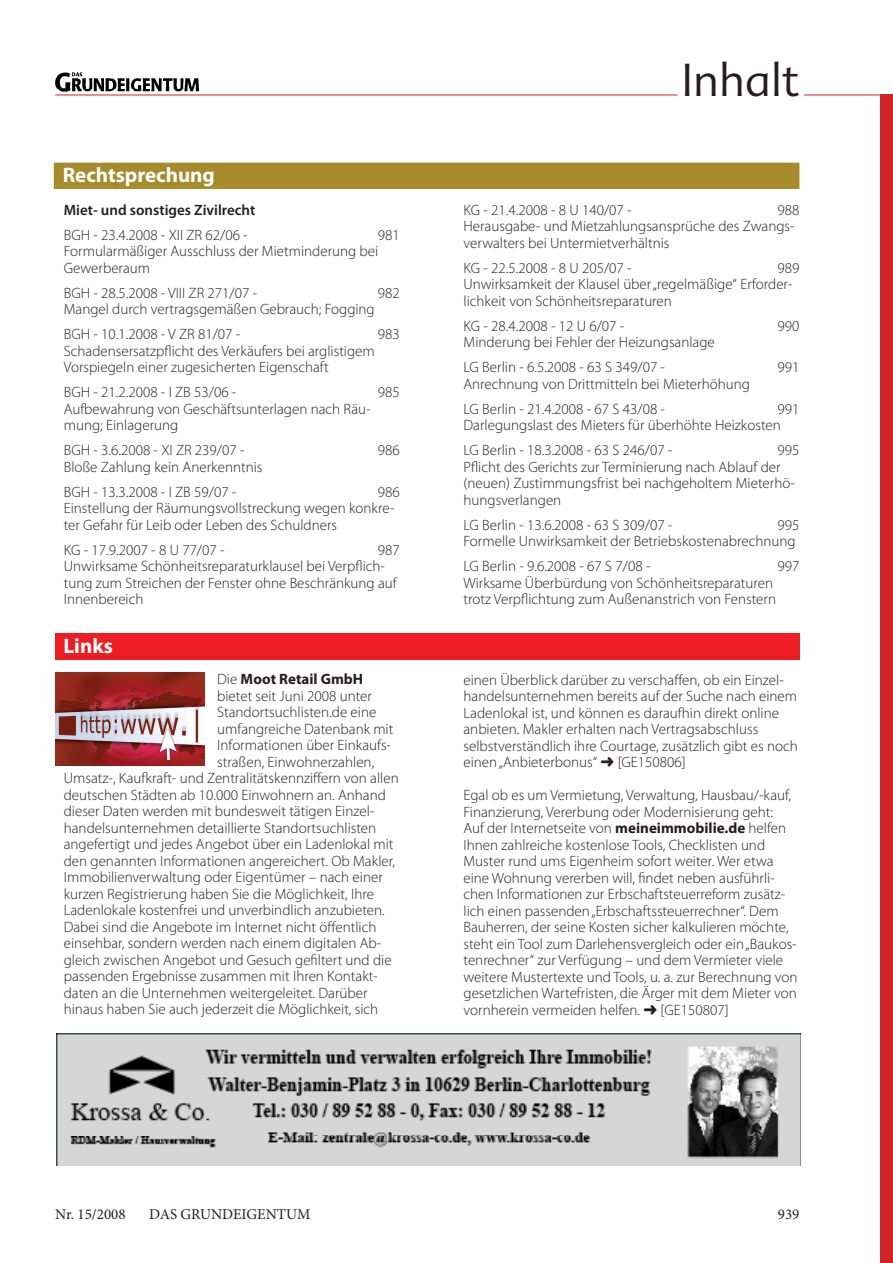
<style>
.page{position:relative;width:893px;height:1263px;background:#fff}
.page>*{position:absolute;margin:0;border:0;box-sizing:border-box;transform-origin:0 0}
.t1{font:300 45px "Advert";color:#231f20}
.Ü_Inhaltsverzeichnis{font:700 21px "Myriad Pro";color:#fff}
.Inhaltsverzeichnis{font:300 15px/16.5px "Myriad Pro";color:#231f20}
.Inhaltsverzeichnis-2{font:600 15px "Myriad Pro";color:#231f20}
.Heftnummer{font:15px "Minion Pro";color:#231f20}
.Inhaltsverzeichnis-3{font:700 15px "Myriad Pro";color:#231f20}
.Paginierung{font:15px "Minion Pro";color:#231f20}
.s1{font-weight:300}
.s2{font-weight:700}
</style>
<div class="page">
<div style="left:880px;top:95px;width:13px;height:1168px;background:#d1232a"></div>
<img style="left:55px;top:72px;width:143px;height:19px">
<hr style="left:55px;top:95px;width:622px;height:1px;background:#d1232a">
<hr style="left:804px;top:95px;width:89px;height:1px;background:#d1232a">
<div style="left:54px;top:163px;width:745px;height:26px;background:#a78b2a"></div>
<div style="left:55px;top:633px;width:744px;height:26px;background:#ee1d23"></div>
<img style="left:55px;top:673px;width:149px;height:92px">
<img style="left:56px;top:1033px;width:744px;height:132px">
<p class="Ü_Inhaltsverzeichnis" style="left:63px;top:162px;width:154px">Rechtsprechung</p>
<p class="Inhaltsverzeichnis-2" style="left:64px;top:200px;width:193px">Miet- und sonstiges Zivilrecht</p>
<p class="Inhaltsverzeichnis" style="left:64px;top:226px;width:185px">BGH - 23.4.2008 - XII ZR 62/06 -</p>
<p class="Inhaltsverzeichnis" style="left:378px;top:226px;width:23px">981</p>
<p class="Inhaltsverzeichnis" style="left:64px;top:243px;width:316px">Formularmäßiger Ausschluss der Mietminderung bei<br>Gewerberaum</p>
<p class="Inhaltsverzeichnis" style="left:64px;top:284px;width:195px">BGH - 28.5.2008 - VIII ZR 271/07 -</p>
<p class="Inhaltsverzeichnis" style="left:378px;top:284px;width:23px">982</p>
<p class="Inhaltsverzeichnis" style="left:64px;top:301px;width:312px">Mangel durch vertragsgemäßen Gebrauch; Fogging</p>
<p class="Inhaltsverzeichnis" style="left:64px;top:326px;width:178px">BGH - 10.1.2008 - V ZR 81/07 -</p>
<p class="Inhaltsverzeichnis" style="left:378px;top:326px;width:23px">983</p>
<p class="Inhaltsverzeichnis" style="left:64px;top:342px;width:313px">Schadensersatzpflicht des Verkäufers bei arglistigem<br>Vorspiegeln einer zugesicherten Eigenschaft</p>
<p class="Inhaltsverzeichnis" style="left:64px;top:384px;width:174px">BGH - 21.2.2008 - I ZB 53/06 -</p>
<p class="Inhaltsverzeichnis" style="left:378px;top:384px;width:23px">985</p>
<p class="Inhaltsverzeichnis" style="left:64px;top:400px;width:308px">Aufbewahrung von Geschäftsunterlagen nach Räu&shy;mung; Einlagerung</p>
<p class="Inhaltsverzeichnis" style="left:64px;top:442px;width:182px">BGH - 3.6.2008 - XI ZR 239/07 -</p>
<p class="Inhaltsverzeichnis" style="left:378px;top:442px;width:23px">986</p>
<p class="Inhaltsverzeichnis" style="left:64px;top:458px;width:200px">Bloße Zahlung kein Anerkenntnis</p>
<p class="Inhaltsverzeichnis" style="left:64px;top:483px;width:174px">BGH - 13.3.2008 - I ZB 59/07 -</p>
<p class="Inhaltsverzeichnis" style="left:378px;top:483px;width:23px">986</p>
<p class="Inhaltsverzeichnis" style="left:64px;top:500px;width:332px">Einstellung der Räumungsvollstreckung wegen konkre&shy;ter Gefahr für Leib oder Leben des Schuldners</p>
<p class="Inhaltsverzeichnis" style="left:64px;top:541px;width:162px">KG - 17.9.2007 - 8 U 77/07 -</p>
<p class="Inhaltsverzeichnis" style="left:378px;top:541px;width:23px">987</p>
<p class="Inhaltsverzeichnis" style="left:64px;top:558px;width:334px">Unwirksame Schönheitsreparaturklausel bei Verpflich&shy;tung zum Streichen der Fenster ohne Beschränkung auf<br>Innenbereich</p>
<p class="Ü_Inhaltsverzeichnis" style="left:64px;top:632px;width:51px">Links</p>
<p class="Inhaltsverzeichnis-3" style="left:217px;top:669px;width:148px"><span class="s1">Die</span> Moot Retail GmbH</p>
<p class="Inhaltsverzeichnis" style="left:217px;top:687px;width:156px">bietet seit Juni 2008 unter</p>
<p class="Inhaltsverzeichnis" style="left:217px;top:704px;width:161px">Standortsuchlisten.de eine</p>
<p class="Inhaltsverzeichnis" style="left:217px;top:720px;width:178px">umfangreiche Datenbank mit</p>
<p class="Inhaltsverzeichnis" style="left:217px;top:737px;width:175px">Informationen über Einkaufs-</p>
<p class="Inhaltsverzeichnis" style="left:217px;top:753px;width:159px">straßen, Einwohnerzahlen,</p>
<p class="Inhaltsverzeichnis" style="left:64px;top:770px;width:336px">Umsatz-, Kaufkraft- und Zentralitätskennziffern von allen</p>
<p class="Inhaltsverzeichnis" style="left:64px;top:786px;width:324px">deutschen Städten ab 10.000 Einwohnern an. Anhand</p>
<p class="Inhaltsverzeichnis" style="left:64px;top:803px;width:312px">dieser Daten werden mit bundesweit tätigen Einzel-</p>
<p class="Inhaltsverzeichnis" style="left:64px;top:819px;width:314px">handelsunternehmen detaillierte Standortsuchlisten</p>
<p class="Inhaltsverzeichnis" style="left:64px;top:836px;width:331px">angefertigt und jedes Angebot über ein Ladenlokal mit</p>
<p class="Inhaltsverzeichnis" style="left:64px;top:852px;width:333px">den genannten Informationen angereichert. Ob Makler,</p>
<p class="Inhaltsverzeichnis" style="left:64px;top:869px;width:320px">Immobilienverwaltung oder Eigentümer – nach einer</p>
<p class="Inhaltsverzeichnis" style="left:64px;top:885px;width:312px">kurzen Registrierung haben Sie die Möglichkeit, Ihre</p>
<p class="Inhaltsverzeichnis" style="left:64px;top:902px;width:323px">Ladenlokale kostenfrei und unverbindlich anzubieten.</p>
<p class="Inhaltsverzeichnis" style="left:64px;top:918px;width:314px">Dabei sind die Angebote im Internet nicht öffentlich</p>
<p class="Inhaltsverzeichnis" style="left:64px;top:935px;width:319px">einsehbar, sondern werden nach einem digitalen Ab-</p>
<p class="Inhaltsverzeichnis" style="left:64px;top:951px;width:329px">gleich zwischen Angebot und Gesuch gefiltert und die</p>
<p class="Inhaltsverzeichnis" style="left:64px;top:968px;width:315px">passenden Ergebnisse zusammen mit Ihren Kontakt-</p>
<p class="Inhaltsverzeichnis" style="left:64px;top:984px;width:305px">daten an die Unternehmen weitergeleitet. Darüber</p>
<p class="Inhaltsverzeichnis" style="left:64px;top:1001px;width:316px">hinaus haben Sie auch jederzeit die Möglichkeit, sich</p>
<p class="t1" style="left:681px;top:54px;width:119px">Inhalt</p>
<p class="Inhaltsverzeichnis" style="left:463px;top:201px;width:170px">KG - 21.4.2008 - 8 U 140/07 -</p>
<p class="Inhaltsverzeichnis" style="left:777px;top:201px;width:23px">988</p>
<p class="Inhaltsverzeichnis" style="left:463px;top:218px;width:333px">Herausgabe- und Mietzahlungsansprüche des Zwangs&shy;verwalters bei Untermietverhältnis</p>
<p class="Inhaltsverzeichnis" style="left:463px;top:259px;width:170px">KG - 22.5.2008 - 8 U 205/07 -</p>
<p class="Inhaltsverzeichnis" style="left:777px;top:259px;width:23px">989</p>
<p class="Inhaltsverzeichnis" style="left:463px;top:276px;width:330px">Unwirksamkeit der Klausel über „regelmäßige“ Erforder&shy;lichkeit von Schönheitsreparaturen</p>
<p class="Inhaltsverzeichnis" style="left:463px;top:317px;width:162px">KG - 28.4.2008 - 12 U 6/07 -</p>
<p class="Inhaltsverzeichnis" style="left:777px;top:317px;width:23px">990</p>
<p class="Inhaltsverzeichnis" style="left:463px;top:334px;width:253px">Minderung bei Fehler der Heizungsanlage</p>
<p class="Inhaltsverzeichnis" style="left:463px;top:359px;width:203px">LG Berlin - 6.5.2008 - 63 S 349/07 -</p>
<p class="Inhaltsverzeichnis" style="left:777px;top:359px;width:23px">991</p>
<p class="Inhaltsverzeichnis" style="left:463px;top:375px;width:288px">Anrechnung von Drittmitteln bei Mieterhöhung</p>
<p class="Inhaltsverzeichnis" style="left:463px;top:400px;width:203px">LG Berlin - 21.4.2008 - 67 S 43/08 -</p>
<p class="Inhaltsverzeichnis" style="left:777px;top:400px;width:23px">991</p>
<p class="Inhaltsverzeichnis" style="left:463px;top:417px;width:319px">Darlegungslast des Mieters für überhöhte Heizkosten</p>
<p class="Inhaltsverzeichnis" style="left:463px;top:442px;width:210px">LG Berlin - 18.3.2008 - 63 S 246/07 -</p>
<p class="Inhaltsverzeichnis" style="left:777px;top:442px;width:23px">995</p>
<p class="Inhaltsverzeichnis" style="left:463px;top:458px;width:333px">Pflicht des Gerichts zur Terminierung nach Ablauf der (neuen) Zustimmungsfrist bei nachgeholtem Mieterhö&shy;hungsverlangen</p>
<p class="Inhaltsverzeichnis" style="left:463px;top:516px;width:210px">LG Berlin - 13.6.2008 - 63 S 309/07 -</p>
<p class="Inhaltsverzeichnis" style="left:777px;top:516px;width:23px">995</p>
<p class="Inhaltsverzeichnis" style="left:463px;top:533px;width:334px">Formelle Unwirksamkeit der Betriebskostenabrechnung</p>
<p class="Inhaltsverzeichnis" style="left:463px;top:558px;width:188px">LG Berlin - 9.6.2008 - 67 S 7/08 -</p>
<p class="Inhaltsverzeichnis" style="left:777px;top:558px;width:23px">997</p>
<p class="Inhaltsverzeichnis" style="left:463px;top:574px;width:314px">Wirksame Überbürdung von Schönheitsreparaturen trotz Verpflichtung zum Außenanstrich von Fenstern</p>
<p class="Inhaltsverzeichnis" style="left:463px;top:671px;width:336px">einen Überblick darüber zu verschaffen, ob ein Einzel&shy;handelsunternehmen bereits auf der Suche nach einem Ladenlokal ist, und können es daraufhin direkt online anbieten. Makler erhalten nach Vertragsabschluss selbstverständlich ihre Courtage, zusätzlich gibt es noch einen „Anbieterbonus“ ➜ [GE150806]</p>
<p class="Inhaltsverzeichnis" style="left:463px;top:787px;width:336px">Egal ob es um Vermietung, Verwaltung, Hausbau/-kauf, Finanzierung, Vererbung oder Modernisierung geht:<br>Auf der Internetseite von <span class="s2">meineimmobilie.de</span> helfen Ihnen zahlreiche kostenlose Tools, Checklisten und Muster rund ums Eigenheim sofort weiter. Wer etwa eine Wohnung vererben will, findet neben ausführli&shy;chen Informationen zur Erbschaftsteuerreform zusätz&shy;lich einen passenden „Erbschaftssteuerrechner“. Dem Bauherren, der seine Kosten sicher kalkulieren möchte, steht ein Tool zum Darlehensvergleich oder ein „Baukos&shy;tenrechner“ zur Verfügung – und dem Vermieter viele weitere Mustertexte und Tools, u. a. zur Berechnung von gesetzlichen Wartefristen, die Ärger mit dem Mieter von vornherein vermeiden helfen. ➜ [GE150807]</p>
<p class="Heftnummer" style="left:55px;top:1204px;width:72px">Nr. 15/2008</p>
<p class="Heftnummer" style="left:149px;top:1204px;width:163px">DAS GRUNDEIGENTUM</p>
<p class="Paginierung" style="left:778px;top:1204px;width:23px">939</p>
</div>
